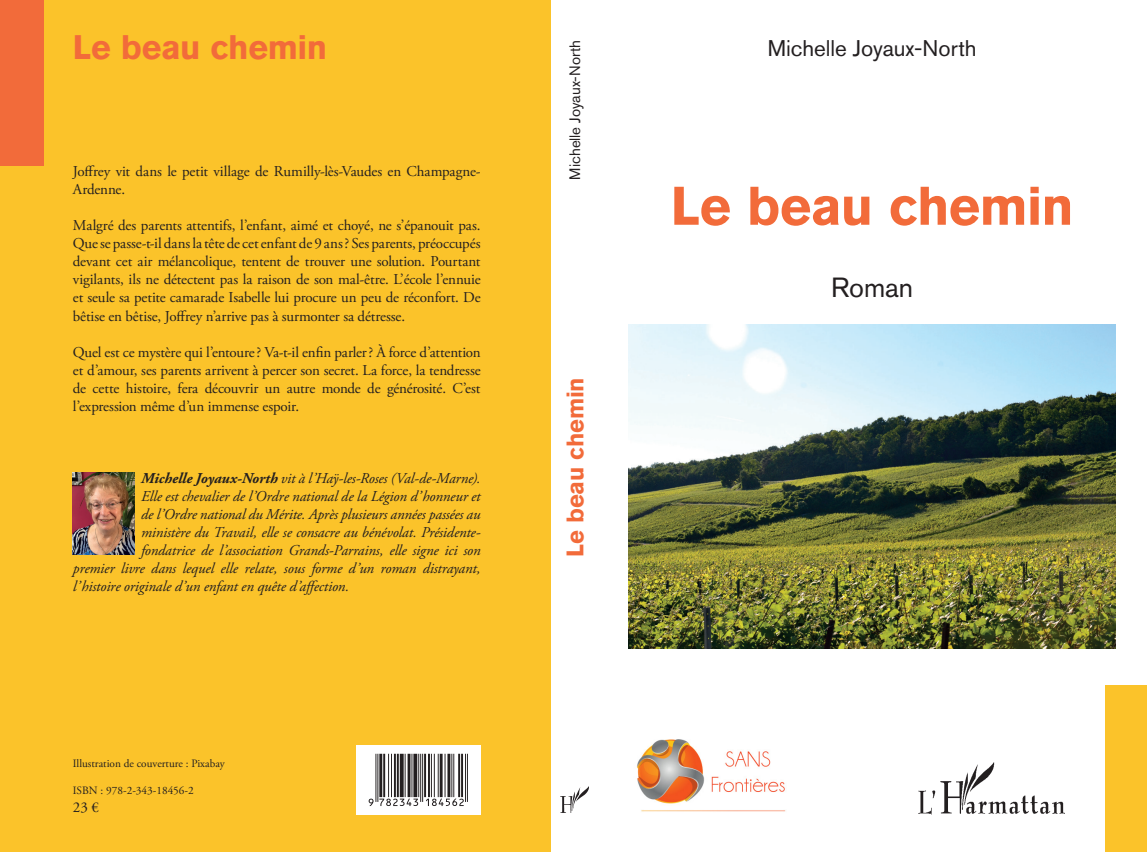
<style>
.page{position:relative;width:1147px;height:852px;background:#fff}
.page>*{position:absolute;margin:0;border:0;box-sizing:border-box;transform-origin:0 0}
.t1{font:700 53.75px "Akzidenz Grotesk Pro";letter-spacing:-.015em;color:#f26b3a}
.t2{font:700 33.75px "Akzidenz Grotesk Pro";letter-spacing:-.01em;color:#f26b3a}
.t3{font:27.5px "Akzidenz Grotesk Pro";letter-spacing:-.005em;color:#231f20}
.t4{font:700 23.75px "Akzidenz Grotesk Pro";letter-spacing:-.005em;color:#f26b3a}
.t5{font:22.5px "Akzidenz Grotesk Pro";letter-spacing:-.005em;color:#231f20}
.t6{font:15px/18px "Adobe Garamond Pro";letter-spacing:-.01em;color:#231f20;text-align:justify}
.t7{font:italic 15px "Adobe Garamond Pro";letter-spacing:-.01em;color:#231f20}
.t8{font:15px "Akzidenz Grotesk Pro";color:#231f20}
.t9{font:11.25px "Adobe Garamond Pro";color:#231f20}
.s1{font-weight:700}
</style>
<div class="page">
<div style="left:0;top:0;width:550px;height:851px;background:#fbc32a"></div>
<img style="left:560px;top:787px;width:28px;height:25px">
<div style="left:356px;top:744px;width:124px;height:70px;background:#fff"></div>
<img style="left:918px;top:762px;width:146px;height:52px">
<div style="left:0;top:0;width:44px;height:165px;background:#f26b3a"></div>
<div style="left:1104px;top:685px;width:42px;height:166px;background:#fbc32a"></div>
<img style="left:637px;top:739px;width:149px;height:73px">
<svg style="left:368px;top:753px;width:100px;height:52px"></svg>
<img style="left:73px;top:472px;width:61px;height:82px">
<img style="left:628px;top:324px;width:487px;height:324px">
<h2 class="t2" style="left:73px;top:25px;width:256px">Le beau chemin</h2>
<h3 class="t5" style="left:767px;top:34px;width:210px">Michelle Joyaux-North</h3>
<p class="t8" style="left:565px;top:179px;width:141px;rotate:-90deg">Michelle Joyaux-North</p>
<p class="t6" style="left:73px;top:163px;width:409px">Joffrey vit dans le petit village de Rumilly-lès-Vaudes en Champagne-<br>Ardenne.</p>
<p class="t6" style="left:73px;top:217px;width:409px">Malgré des parents attentifs, l’enfant, aimé et choyé, ne s’épanouit pas.<br>Que se passe-t-il dans la tête de cet enfant de 9 ans? Ses parents, préoccupés devant cet air mélancolique, tentent de trouver une solution. Pourtant vigilants, ils ne détectent pas la raison de son mal-être. L’école l’ennuie et seule sa petite camarade Isabelle lui procure un peu de réconfort. De bêtise en bêtise, Joffrey n’arrive pas à surmonter sa détresse.</p>
<p class="t6" style="left:73px;top:343px;width:409px">Quel est ce mystère qui l’entoure? Va-t-il enfin parler? À force d’attention et d’amour, ses parents arrivent à percer son secret. La force, la tendresse de cette histoire, fera découvrir un autre monde de générosité. C’est l’expression même d’un immense espoir.</p>
<h1 class="t1" style="left:670px;top:171px;width:404px">Le beau chemin</h1>
<h3 class="t3" style="left:831px;top:270px;width:84px">Roman</h3>
<h3 class="t4" style="left:559px;top:556px;width:181px;rotate:-90deg">Le beau chemin</h3>
<p class="t7" style="left:141px;top:468px;width:341px"><span class="s1">Michelle Joyaux-North</span> vit à l’Haÿ-les-Roses (Val-de-Marne).</p>
<p class="t7" style="left:141px;top:486px;width:341px">Elle est chevalier de l’Ordre national de la Légion d’honneur et</p>
<p class="t7" style="left:141px;top:504px;width:341px">de l’Ordre national du Mérite. Après plusieurs années passées au</p>
<p class="t7" style="left:141px;top:522px;width:341px">ministère du Travail, elle se consacre au bénévolat. Présidente-</p>
<p class="t7" style="left:141px;top:540px;width:341px">fondatrice de l’association Grands-Parrains, elle signe ici son</p>
<p class="t7" style="left:73px;top:558px;width:409px">premier livre dans lequel elle relate, sous forme d’un roman distrayant,</p>
<p class="t7" style="left:73px;top:576px;width:278px">l’histoire originale d’un enfant en quête d’affection.</p>
<p class="t9" style="left:73px;top:756px;width:153px">Illustration de couverture : Pixabay</p>
<p class="t9" style="left:73px;top:783px;width:122px">ISBN : 978-2-343-18456-2</p>
<p class="t6" style="left:73px;top:798px;width:28px">23 €</p>
</div>
